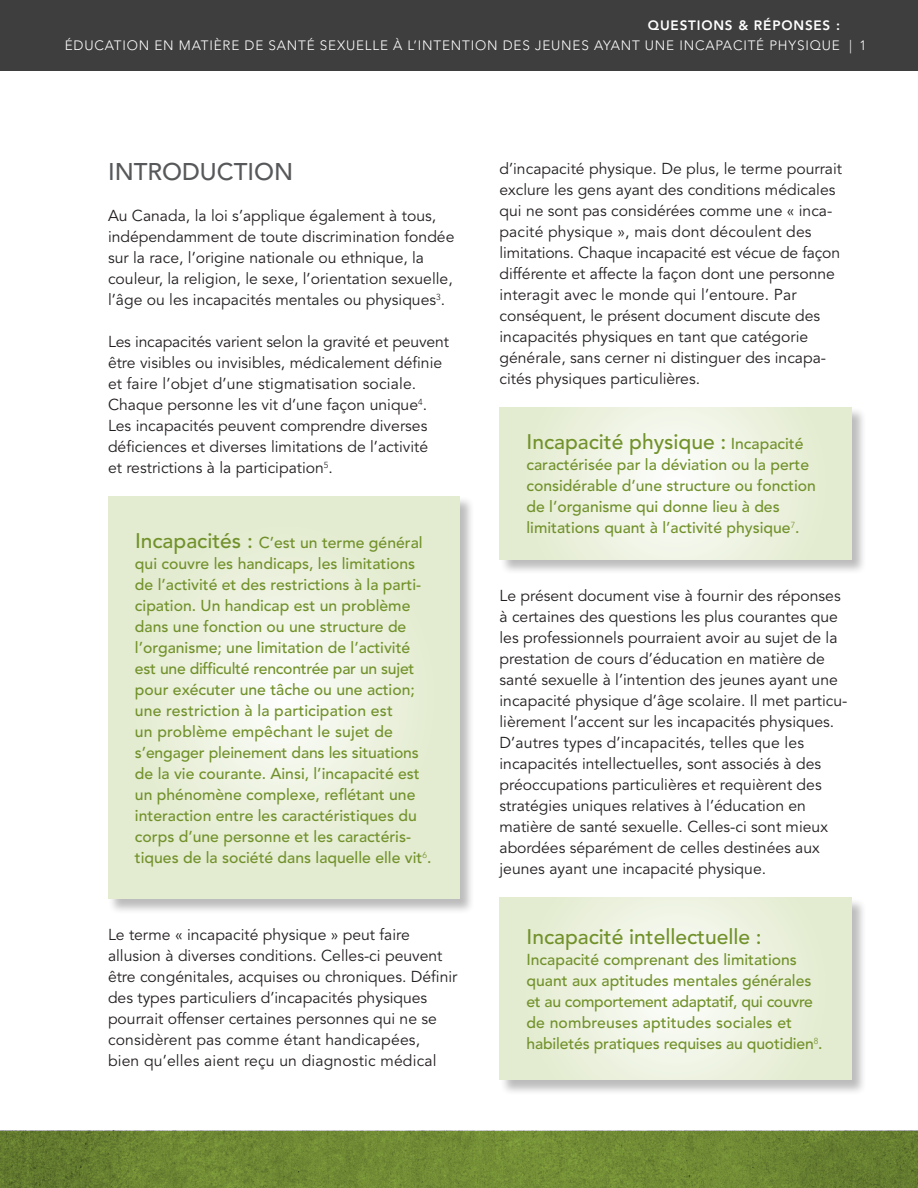
<style>
.page{position:relative;width:918px;height:1188px;background:#fff}
.page>*{position:absolute;margin:0;border:0;box-sizing:border-box;transform-origin:0 0}
.HD_2{font:500 24px "Avenir LT Std";color:#57585a}
.t1{font:500 21px "Avenir LT Std";color:#71912a}
.BODY{font:15.75px/21px "Avenir LT Std";color:#231f20}
.t2{font:500 15.75px/21px "Avenir LT Std";color:#71912a}
.t3{font:300 15px "Avenir LT Std";letter-spacing:.06em;color:#fff}
.t4{font:300 13.5px "Avenir LT Std";letter-spacing:.06em;color:#fff}
.t5{font:800 13.5px "Avenir LT Std";letter-spacing:.06em;color:#fff}
.s1{font-size:21px}
.s2{font-size:15.75px}
</style>
<div class="page">
<svg style="left:0;top:1131px;width:918px;height:57px;background:#6c8632"></svg>
<div style="left:0;top:0;width:918px;height:70px;background:#3e3e3f"></div>
<div style="left:108px;top:496px;width:367px;height:418px;background:#231f20;opacity:.3"></div>
<svg style="left:108px;top:496px;width:352px;height:403px;background:#e8eed8"></svg>
<div style="left:499px;top:407px;width:367px;height:168px;background:#231f20;opacity:.3"></div>
<svg style="left:500px;top:407px;width:351px;height:153px;background:#ecf1df"></svg>
<div style="left:499px;top:897px;width:367px;height:198px;background:#231f20;opacity:.3"></div>
<svg style="left:500px;top:897px;width:351px;height:183px;background:#ebf1de"></svg>
<p class="t5" style="left:648px;top:18px;width:194px">QUESTIONS &amp; RÉPONSES :</p>
<p class="t4" style="left:65px;top:37px;width:803px">ÉDUCATION EN MATIÈRE DE SANTÉ SEXUELLE À L’INTENTION DES JEUNES AYANT UNE INCAPACITÉ PHYSIQUE | 1</p>
<p class="t3" style="left:638px;top:25px;width:228px">REPORT TITLE GOES HERE | 1</p>
<p class="HD_2" style="left:108px;top:158px;width:187px">INTRODUCTION</p>
<p class="BODY" style="left:108px;top:206px;width:348px">Au Canada, la loi s’applique également à tous, indépendamment de toute discrimination fondée sur la race, l’origine nationale ou ethnique, la couleur, la religion, le sexe, l’orientation sexuelle, l’âge ou les incapacités mentales ou physiques<sup>3</sup>.</p>
<p class="BODY" style="left:108px;top:331px;width:342px">Les incapacités varient selon la gravité et peuvent être visibles ou invisibles, médicalement définie et faire l’objet d’une stigmatisation sociale.<br>Chaque personne les vit d’une façon unique<sup>4</sup>.<br>Les incapacités peuvent comprendre diverses déficiences et diverses limitations de l’activité<br>et restrictions à la participation<sup>5</sup>.</p>
<p class="t2" style="left:135px;top:532px;width:296px"><span class="s1">Incapacités :</span> C’est un terme général qui couvre les handicaps, les limitations de l’activité et des restrictions à la parti&shy;cipation. Un handicap est un problème dans une fonction ou une structure de l’organisme; une limitation de l’activité est une difficulté rencontrée par un sujet pour exécuter une tâche ou une action; une restriction à la participation est<br>un problème empêchant le sujet de s’engager pleinement dans les situations de la vie courante. Ainsi, l’incapacité est un phénomène complexe, reflétant une interaction entre les caractéristiques du corps d’une personne et les caractéris&shy;tiques de la société dans laquelle elle vit<sup>6</sup>.</p>
<p class="BODY" style="left:108px;top:925px;width:351px">Le terme « incapacité physique » peut faire allusion à diverses conditions. Celles-ci peuvent être congénitales, acquises ou chroniques. Définir des types particuliers d’incapacités physiques pourrait offenser certaines personnes qui ne se considèrent pas comme étant handicapées,<br>bien qu’elles aient reçu un diagnostic médical</p>
<p class="BODY" style="left:500px;top:158px;width:344px">d’incapacité physique. De plus, le terme pourrait exclure les gens ayant des conditions médicales qui ne sont pas considérées comme une « inca&shy;pacité physique », mais dont découlent des limitations. Chaque incapacité est vécue de façon différente et affecte la façon dont une personne interagit avec le monde qui l’entoure. Par conséquent, le présent document discute des incapacités physiques en tant que catégorie générale, sans cerner ni distinguer des incapa&shy;cités physiques particulières.</p>
<p class="t1" style="left:526px;top:430px;width:278px">Incapacité physique : <span class="s2">Incapacité</span></p>
<p class="t2" style="left:526px;top:455px;width:291px">caractérisée par la déviation ou la perte considérable d’une structure ou fonction de l’organisme qui donne lieu à des limitations quant à l’activité physique<sup>7</sup>.</p>
<p class="BODY" style="left:500px;top:586px;width:350px">Le présent document vise à fournir des réponses à certaines des questions les plus courantes que les professionnels pourraient avoir au sujet de la prestation de cours d’éducation en matière de santé sexuelle à l’intention des jeunes ayant une incapacité physique d’âge scolaire. Il met particu&shy;lièrement l’accent sur les incapacités physiques.<br>D’autres types d’incapacités, telles que les incapacités intellectuelles, sont associés à des préoccupations particulières et requièrent des stratégies uniques relatives à l’éducation en matière de santé sexuelle. Celles-ci sont mieux abordées séparément de celles destinées aux jeunes ayant une incapacité physique.</p>
<p class="t1" style="left:526px;top:925px;width:237px">Incapacité intellectuelle :</p>
<p class="t2" style="left:526px;top:950px;width:295px">Incapacité comprenant des limitations quant aux aptitudes mentales générales et au comportement adaptatif, qui couvre de nombreuses aptitudes sociales et habiletés pratiques requises au quotidien<sup>8</sup>.</p>
</div>
